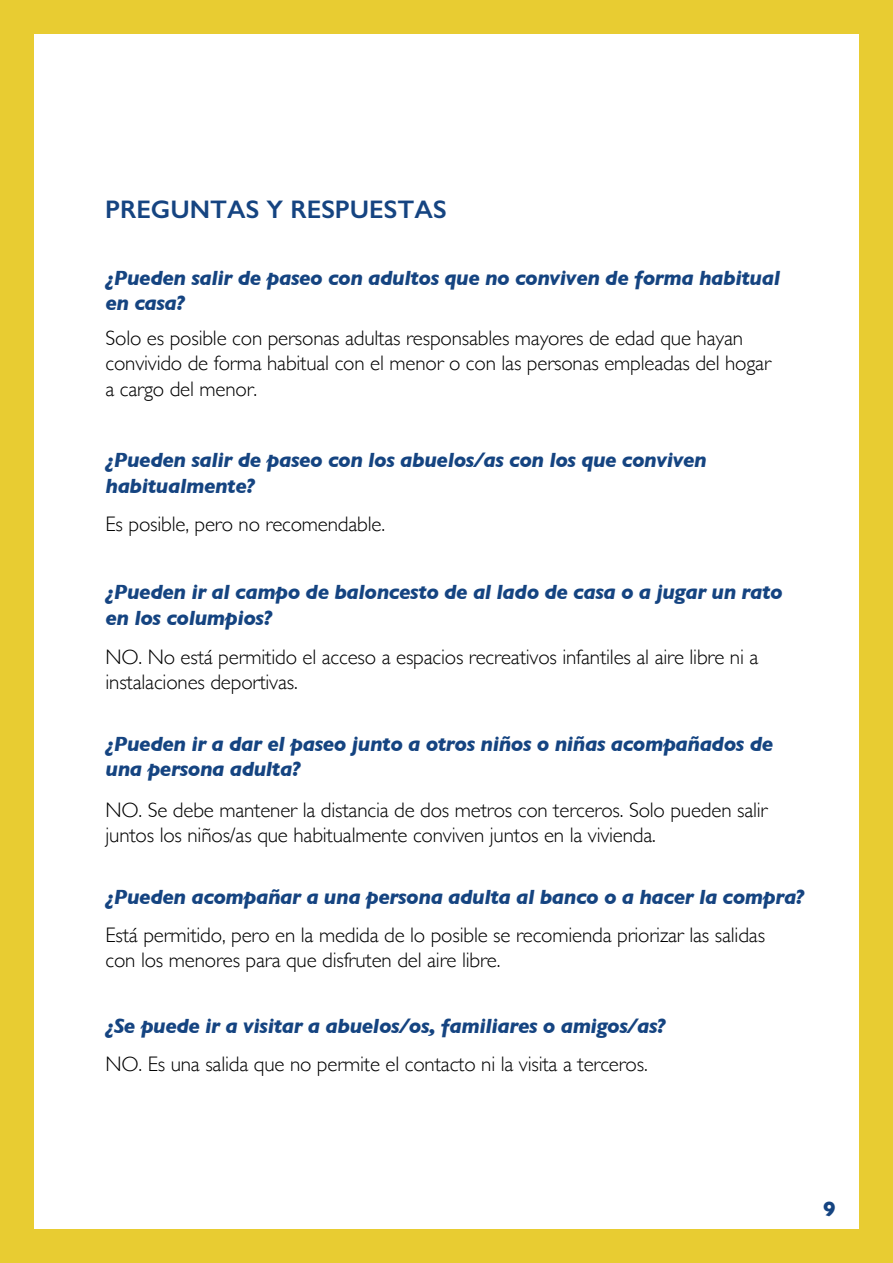
<style>
.page{position:relative;width:893px;height:1263px;background:#e8cc32}
.page>*{position:absolute;margin:0;border:0;box-sizing:border-box;transform-origin:0 0}
.t1{font:600 25.5px "Gill Sans";color:#154481}
.t2{font:300 21px/25.2px "Gill Sans";letter-spacing:-.01em;color:#000}
.t3{font:italic 700 21px/25.2px "Gill Sans";letter-spacing:-.025em;color:#154481}
.t4{font:700 21px "Gill Sans";color:#154481}
</style>
<div class="page">
<div style="left:34px;top:34px;width:825px;height:1195px;background:#fff"></div>
<p class="t1" style="left:105px;top:194px;width:343px">PREGUNTAS Y RESPUESTAS</p>
<p class="t3" style="left:105px;top:265px;width:676px">¿Pueden salir de paseo con adultos que no conviven de forma habitual en casa?</p>
<p class="t2" style="left:105px;top:325px;width:667px">Solo es posible con personas adultas responsables mayores de edad que hayan convivido de forma habitual con el menor o con las personas empleadas del hogar a cargo del menor.</p>
<p class="t3" style="left:105px;top:448px;width:603px">¿Pueden salir de paseo con los abuelos/as con los que conviven habitualmente?</p>
<p class="t2" style="left:105px;top:511px;width:281px">Es posible, pero no recomendable.</p>
<p class="t3" style="left:105px;top:579px;width:679px">¿Pueden ir al campo de baloncesto de al lado de casa o a jugar un rato en los columpios?</p>
<p class="t2" style="left:105px;top:643px;width:654px">NO. No está permitido el acceso a espacios recreativos infantiles al aire libre ni a instalaciones deportivas.</p>
<p class="t3" style="left:105px;top:731px;width:669px">¿Pueden ir a dar el paseo junto a otros niños o niñas acompañados de una persona adulta?</p>
<p class="t2" style="left:105px;top:796px;width:664px">NO. Se debe mantener la distancia de dos metros con terceros. Solo pueden salir juntos los niños/as que habitualmente conviven juntos en la vivienda.</p>
<p class="t3" style="left:105px;top:884px;width:701px">¿Pueden acompañar a una persona adulta al banco o a hacer la compra?</p>
<p class="t2" style="left:105px;top:921px;width:661px">Está permitido, pero en la medida de lo posible se recomienda priorizar las salidas con los menores para que disfruten del aire libre.</p>
<p class="t3" style="left:105px;top:1013px;width:562px">¿Se puede ir a visitar a abuelos/os, familiares o amigos/as?</p>
<p class="t2" style="left:105px;top:1050px;width:544px">NO. Es una salida que no permite el contacto ni la visita a terceros.</p>
<p class="t4" style="left:823px;top:1192px;width:14px">9</p>
</div>
